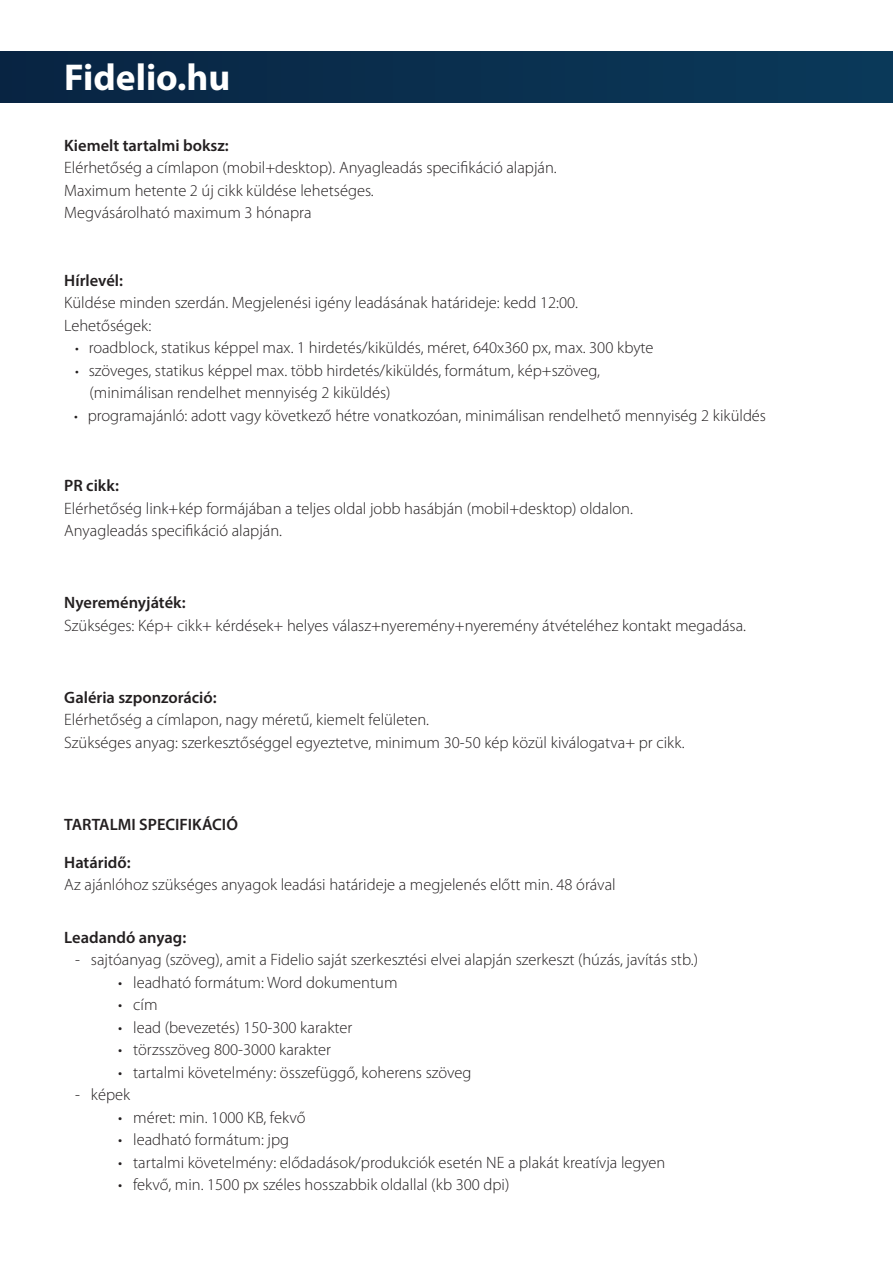
<style>
.page{position:relative;width:893px;height:1263px;background:#fff}
.page>*{position:absolute;margin:0;border:0;box-sizing:border-box;transform-origin:0 0}
.t1{font:700 37.5px "Myriad Pro";color:#fff}
.t2{font:300 16.5px/22.5px "Myriad Pro";color:#231f20}
.t3{font:600 16.5px "Myriad Pro";color:#231f20}
.s1{font-size:15px}
</style>
<div class="page">
<div style="left:1px;top:51px;width:892px;height:51px;background:#0a2f4e"></div>
<h1 class="t1" style="left:64px;top:53px;width:167px">Fidelio.hu</h1>
<p class="t3" style="left:64px;top:134px;width:166px">Kiemelt tartalmi boksz:</p>
<p class="t2" style="left:64px;top:157px;width:494px">Elérhetőség a címlapon (mobil+desktop). Anyagleadás specifikáció alapján.<br>Maximum hetente 2 új cikk küldése lehetséges.<br>Megvásárolható maximum 3 hónapra</p>
<p class="t3" style="left:64px;top:269px;width:60px">Hírlevél:</p>
<p class="t2" style="left:64px;top:292px;width:515px">Küldése minden szerdán. Megjelenési igény leadásának határideje: kedd 12:00.<br>Lehetőségek:</p>
<p class="t2" style="left:75px;top:337px;width:580px"><span class="s1">•</span> roadblock, statikus képpel max. 1 hirdetés/kiküldés, méret, 640x360 px, max. 300 kbyte</p>
<p class="t2" style="left:90px;top:359px;width:512px;text-indent:-14px"><span class="s1">•</span> szöveges, statikus képpel max. több hirdetés/kiküldés, formátum, kép+szöveg, (minimálisan rendelhet mennyiség 2 kiküldés)</p>
<p class="t2" style="left:74px;top:404px;width:693px"><span class="s1">•</span> programajánló: adott vagy következő hétre vonatkozóan, minimálisan rendelhető mennyiség 2 kiküldés</p>
<p class="t3" style="left:64px;top:475px;width:56px">PR cikk:</p>
<p class="t2" style="left:64px;top:497px;width:570px">Elérhetőség link+kép formájában a teljes oldal jobb hasábján (mobil+desktop) oldalon.<br>Anyagleadás specifikáció alapján.</p>
<p class="t3" style="left:64px;top:592px;width:123px">Nyereményjáték:</p>
<p class="t2" style="left:64px;top:614px;width:683px">Szükséges: Kép+ cikk+ kérdések+ helyes válasz+nyeremény+nyeremény átvételéhez kontakt megadása.</p>
<p class="t3" style="left:64px;top:686px;width:154px">Galéria szponzoráció:</p>
<p class="t2" style="left:64px;top:709px;width:622px">Elérhetőség a címlapon, nagy méretű, kiemelt felületen.<br>Szükséges anyag: szerkesztőséggel egyeztetve, minimum 30-50 kép közül kiválogatva+ pr cikk.</p>
<p class="t3" style="left:64px;top:814px;width:175px">TARTALMI SPECIFIKÁCIÓ</p>
<p class="t3" style="left:64px;top:852px;width:68px">Határidő:</p>
<p class="t2" style="left:64px;top:874px;width:553px">Az ajánlóhoz szükséges anyagok leadási határideje a megjelenés előtt min. 48 órával</p>
<p class="t3" style="left:64px;top:927px;width:124px">Leadandó anyag:</p>
<p class="t2" style="left:75px;top:949px;width:624px">- sajtóanyag (szöveg), amit a Fidelio saját szerkesztési elvei alapján szerkeszt (húzás, javítás stb.)</p>
<p class="t2" style="left:118px;top:971px;width:281px">• leadható formátum: Word dokumentum</p>
<p class="t2" style="left:118px;top:994px;width:41px">• cím</p>
<p class="t2" style="left:118px;top:1016px;width:236px">• lead (bevezetés) 150-300 karakter</p>
<p class="t2" style="left:118px;top:1039px;width:214px">• törzsszöveg 800-3000 karakter</p>
<p class="t2" style="left:118px;top:1061px;width:355px">• tartalmi követelmény: összefüggő, koherens szöveg</p>
<p class="t2" style="left:75px;top:1084px;width:57px">- képek</p>
<p class="t2" style="left:118px;top:1106px;width:189px">• méret: min. 1000 KB, fekvő</p>
<p class="t2" style="left:118px;top:1129px;width:172px">• leadható formátum: jpg</p>
<p class="t2" style="left:118px;top:1151px;width:549px">• tartalmi követelmény: elődadások/produkciók esetén NE a plakát kreatívja legyen</p>
<p class="t2" style="left:118px;top:1174px;width:393px">• fekvő, min. 1500 px széles hosszabbik oldallal (kb 300 dpi)</p>
</div>
